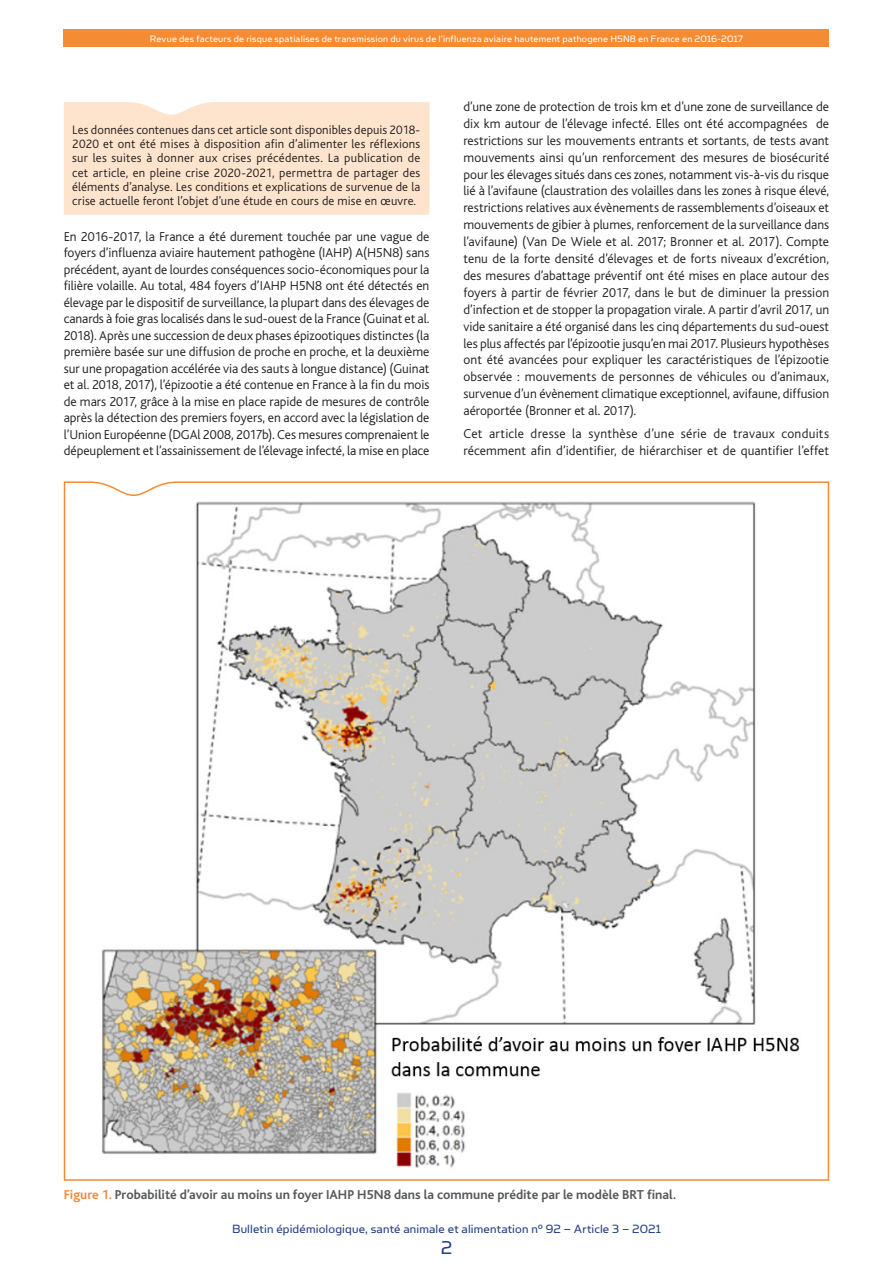
<style>
.page{position:relative;width:893px;height:1263px;background:#fff}
.page>*{position:absolute;margin:0;border:0;box-sizing:border-box;transform-origin:0 0}
.t1{font:21px "Simian Text Orangutan";color:#254186}
.TEXTE_COURANT{font:300 13.5px/17px "Bliss";color:#231f20;text-align:justify}
.Titre_tablo-Fig_FR{font:700 13.5px "Bliss";color:#57585a}
.t2{font:13.5px "Simian Text Orangutan";letter-spacing:.01em;color:#254186}
.Encadré_texte{font:300 12.75px/14.2px "Bliss";letter-spacing:.01em;color:#231f20;text-align:justify}
.t3{font:10.5px "Simian Text Orangutan";letter-spacing:.02em;color:#fff}
.s1{color:#f58b32}
</style>
<div class="page">
<div style="left:64px;top:102px;width:365px;height:113px;background:#fee4cd"></div>
<div style="left:64px;top:30px;width:765px;height:17px;background:#f58b32"></div>
<svg style="left:63px;top:481px;width:767px;height:700px"></svg>
<p class="t3" style="left:150px;top:33px;width:594px">Revue des facteurs de risque spatialises de transmission du virus de l’influenza aviaire hautement pathogene H5N8 en France en 2016-2017</p>
<p class="Encadré_texte" style="left:72px;top:123px;width:350px">Les données contenues dans cet article sont disponibles depuis 2018- 2020 et ont été mises à disposition afin d’alimenter les réflexions sur les suites à donner aux crises précédentes. La publication de cet article, en pleine crise 2020-2021, permettra de partager des éléments d’analyse. Les conditions et explications de survenue de la crise actuelle feront l’objet d’une étude en cours de mise en œuvre.</p>
<p class="TEXTE_COURANT" style="left:64px;top:228px;width:367px;line-height:16.5px">En 2016-2017, la France a été durement touchée par une vague de foyers d’influenza aviaire hautement pathogène (IAHP) A(H5N8) sans précédent, ayant de lourdes conséquences socio-économiques pour la filière volaille. Au total, 484 foyers d’IAHP H5N8 ont été détectés en élevage par le dispositif de surveillance, la plupart dans des élevages de canards à foie gras localisés dans le sud-ouest de la France (Guinat et al.<br>2018). Après une succession de deux phases épizootiques distinctes (la première basée sur une diffusion de proche en proche, et la deuxième sur une propagation accélérée via des sauts à longue distance) (Guinat et al. 2018, 2017), l’épizootie a été contenue en France à la fin du mois de mars 2017, grâce à la mise en place rapide de mesures de contrôle après la détection des premiers foyers, en accord avec la législation de l’Union Européenne (DGAl 2008, 2017b). Ces mesures comprenaient le dépeuplement et l’assainissement de l’élevage infecté, la mise en place</p>
<p class="TEXTE_COURANT" style="left:463px;top:98px;width:367px">d’une zone de protection de trois km et d’une zone de surveillance de dix km autour de l’élevage infecté. Elles ont été accompagnées de restrictions sur les mouvements entrants et sortants, de tests avant mouvements ainsi qu’un renforcement des mesures de biosécurité pour les élevages situés dans ces zones, notamment vis-à-vis du risque lié à l’avifaune (claustration des volailles dans les zones à risque élevé, restrictions relatives aux évènements de rassemblements d’oiseaux et mouvements de gibier à plumes, renforcement de la surveillance dans l’avifaune) (Van De Wiele et al. 2017; Bronner et al. 2017). Compte tenu de la forte densité d’élevages et de forts niveaux d’excrétion, des mesures d’abattage préventif ont été mises en place autour des foyers à partir de février 2017, dans le but de diminuer la pression d’infection et de stopper la propagation virale. A partir d’avril 2017, un vide sanitaire a été organisé dans les cinq départements du sud-ouest les plus affectés par l’épizootie jusqu’en mai 2017. Plusieurs hypothèses ont été avancées pour expliquer les caractéristiques de l’épizootie observée : mouvements de personnes de véhicules ou d’animaux, survenue d’un évènement climatique exceptionnel, avifaune, diffusion aéroportée (Bronner et al. 2017).</p>
<p class="TEXTE_COURANT" style="left:463px;top:426px;width:367px">Cet article dresse la synthèse d’une série de travaux conduits récemment afin d’identifier, de hiérarchiser et de quantifier l’effet</p>
<p class="Titre_tablo-Fig_FR" style="left:64px;top:1188px;width:614px"><span class="s1">Figure 1.</span> Probabilité d’avoir au moins un foyer IAHP H5N8 dans la commune prédite par le modèle BRT final.</p>
<p class="t2" style="left:232px;top:1221px;width:430px">Bulletin épidémiologique, santé animale et alimentation n° 92 – Article 3 – 2021</p>
<p class="t1" style="left:441px;top:1236px;width:13px">2</p>
</div>
